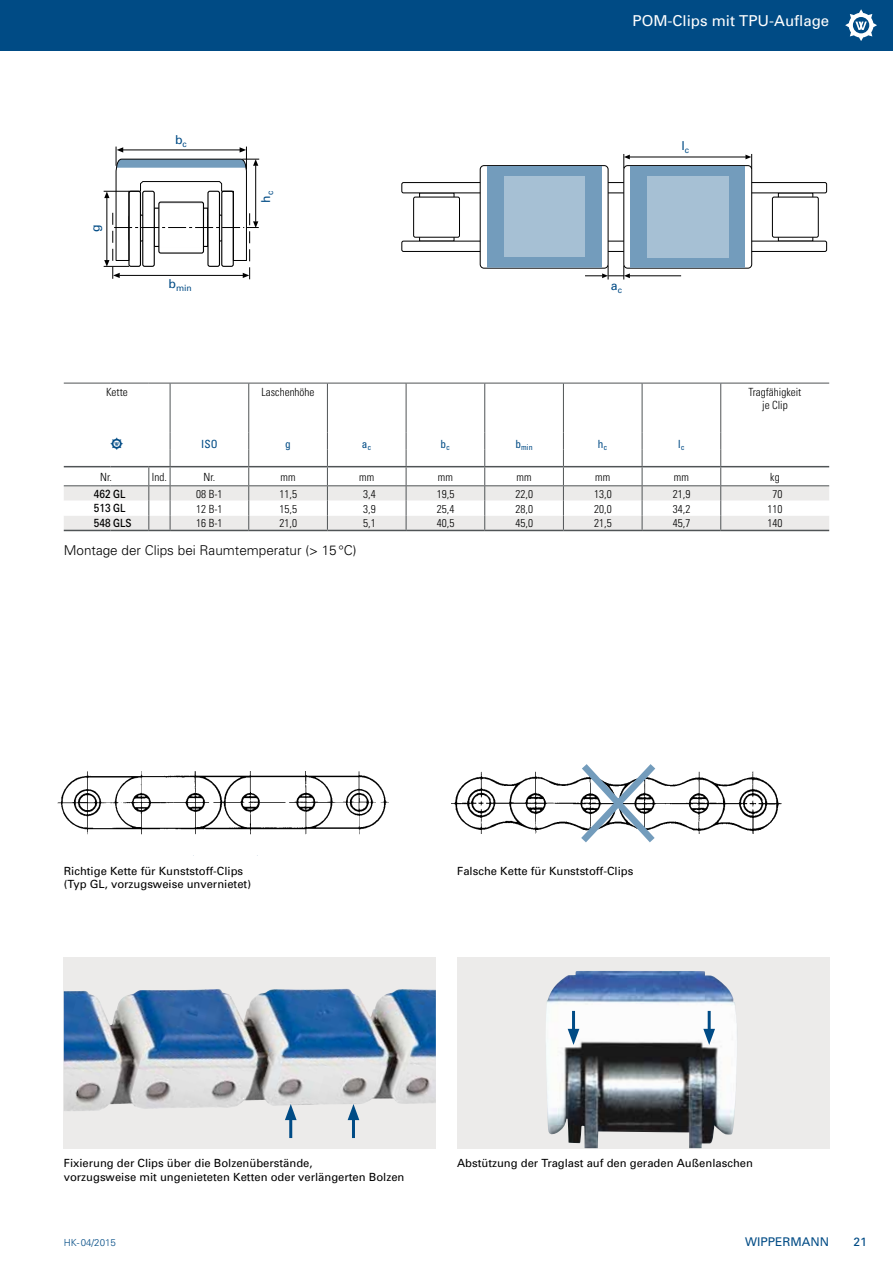
<style>
.page{position:relative;width:893px;height:1263px;background:#fff}
.page>*{position:absolute;margin:0;border:0;box-sizing:border-box;transform-origin:0 0}
.t1{font:15.75px "Wippermann Logo V02";color:#004b85}
.t2{font:15px "Univers";color:#fff}
.t3{font:300 13.5px "Univers";color:#000}
.t4{font:12.3px "Univers";color:#004b85}
.t5{font:12px "Univers";color:#004b85}
.t6{font:11.25px/13.5px "Univers";color:#000}
.t7{font:300 condensed 11.25px/12.8px "Univers";color:#000;text-align:center}
.t8{font:500 11.25px "Linotype Univers Basic";color:#000;scale:.82 1}
.t9{font:condensed 11.25px "Univers";color:#004b85}
.t10{font:300 9.75px "Univers";color:#004b85}
.t11{font:8.55px "Univers";color:#004b85}
.t12{font:condensed 7.8px "Univers";color:#004b85}
</style>
<div class="page">
<div style="left:0;top:0;width:893px;height:50px;background:#004b85"></div>
<svg style="left:845px;top:9px;width:32px;height:32px"></svg>
<svg style="left:419px;top:193px;width:36px;height:48px"></svg>
<svg style="left:778px;top:193px;width:35px;height:48px"></svg>
<div style="left:401px;top:182px;width:139px;height:11px;border:1px solid #000;border-radius:2px"></div>
<div style="left:688px;top:182px;width:139px;height:11px;border:1px solid #000;border-radius:2px"></div>
<div style="left:401px;top:241px;width:139px;height:11px;border:1px solid #000;border-radius:2px"></div>
<div style="left:688px;top:241px;width:139px;height:11px;border:1px solid #000;border-radius:2px"></div>
<svg style="left:419px;top:199px;width:36px;height:37px"></svg>
<div style="left:413px;top:197px;width:47px;height:41px;border:1px solid #000;border-radius:2px"></div>
<svg style="left:778px;top:199px;width:35px;height:37px"></svg>
<div style="left:772px;top:197px;width:47px;height:41px;border:1px solid #000;border-radius:2px"></div>
<div style="left:480px;top:166px;width:128px;height:102px;background:#fff;border-radius:4px"></div>
<svg style="left:487px;top:154px;width:265px;height:125px"></svg>
<div style="left:504px;top:177px;width:80px;height:80px;background:#a6c0d4"></div>
<div style="left:647px;top:176px;width:82px;height:82px;background:#a6c0d4"></div>
<svg style="left:104px;top:147px;width:155px;height:133px"></svg>
<div style="left:457px;top:957px;width:372px;height:191px;background:#ecebea"></div>
<img style="left:546px;top:971px;width:191px;height:177px">
<hr style="left:572px;top:1011px;width:3px;height:23px;background:#004b85">
<svg style="left:568px;top:1029px;width:11px;height:16px"></svg>
<hr style="left:708px;top:1011px;width:3px;height:23px;background:#004b85">
<svg style="left:703px;top:1029px;width:12px;height:16px"></svg>
<div style="left:64px;top:957px;width:372px;height:191px;background:#ecebea"></div>
<img style="left:64px;top:989px;width:372px;height:122px">
<hr style="left:289px;top:1114px;width:3px;height:24px;background:#004b85">
<svg style="left:285px;top:1104px;width:12px;height:16px"></svg>
<hr style="left:352px;top:1114px;width:3px;height:24px;background:#004b85">
<svg style="left:348px;top:1104px;width:11px;height:16px"></svg>
<img style="left:58px;top:771px;width:330px;height:64px">
<img style="left:451px;top:771px;width:331px;height:62px">
<svg style="left:574px;top:764px;width:88px;height:78px"></svg>
<svg style="left:169px;top:384px;width:553px;height:49px"></svg>
<hr style="left:64px;top:383px;width:47px;height:1px;background:#505456">
<hr style="left:111px;top:383px;width:38px;height:1px;background:#505456">
<svg style="left:149px;top:383px;width:21px;height:1px"></svg>
<hr style="left:170px;top:383px;width:79px;height:1px;background:#505456">
<hr style="left:170px;top:383px;width:1px;height:50px;background:#505456">
<hr style="left:249px;top:383px;width:78px;height:1px;background:#505456">
<hr style="left:248px;top:383px;width:1px;height:50px;background:#505456">
<hr style="left:327px;top:383px;width:79px;height:1px;background:#505456">
<hr style="left:327px;top:383px;width:1px;height:50px;background:#505456">
<hr style="left:406px;top:383px;width:79px;height:1px;background:#505456">
<hr style="left:406px;top:383px;width:1px;height:50px;background:#505456">
<hr style="left:485px;top:383px;width:78px;height:1px;background:#505456">
<hr style="left:484px;top:383px;width:1px;height:50px;background:#505456">
<hr style="left:563px;top:383px;width:79px;height:1px;background:#505456">
<hr style="left:563px;top:383px;width:1px;height:50px;background:#505456">
<hr style="left:642px;top:383px;width:79px;height:1px;background:#505456">
<hr style="left:642px;top:383px;width:1px;height:50px;background:#505456">
<hr style="left:721px;top:383px;width:108px;height:1px;background:#505456">
<hr style="left:720px;top:383px;width:1px;height:50px;background:#505456">
<svg style="left:64px;top:433px;width:765px;height:98px"></svg>
<hr style="left:170px;top:530px;width:79px;height:1px;background:#505456">
<hr style="left:249px;top:530px;width:78px;height:1px;background:#505456">
<hr style="left:327px;top:530px;width:79px;height:1px;background:#505456">
<hr style="left:406px;top:530px;width:79px;height:1px;background:#505456">
<hr style="left:485px;top:530px;width:78px;height:1px;background:#505456">
<hr style="left:563px;top:530px;width:79px;height:1px;background:#505456">
<hr style="left:642px;top:530px;width:79px;height:1px;background:#505456">
<hr style="left:721px;top:530px;width:108px;height:1px;background:#505456">
<div style="left:89px;top:223px;width:17px;height:10px;background:#fff"></div>
<div style="left:164px;top:279px;width:32px;height:17px;background:#fff"></div>
<p class="t4" style="left:88px;top:232px;width:9px;rotate:-90deg">g</p>
<p class="t4" style="left:175px;top:132px;width:13px">b<sub>c</sub></p>
<p class="t11" style="left:168px;top:283px;width:25px"><sup>b</sup>min</p>
<p class="t4" style="left:259px;top:203px;width:13px;rotate:-90deg">h<sub>c</sub></p>
<h2 class="t2" style="left:632px;top:12px;width:198px">POM-Clips mit TPU-Auflage</h2>
<p class="t4" style="left:682px;top:138px;width:9px">l<sub>c</sub></p>
<p class="t4" style="left:611px;top:278px;width:13px">a<sub>c</sub></p>
<p class="t7" style="left:106px;top:386px;width:23px">Kette</p>
<p class="t7" style="left:262px;top:386px;width:55px">Laschenhöhe</p>
<p class="t7" style="left:748px;top:386px;width:54px">Tragfähigkeit je Clip</p>
<h1 class="t1" style="left:110px;top:435px;width:14px">$</h1>
<p class="t9" style="left:201px;top:436px;width:18px">ISO</p>
<p class="t9" style="left:285px;top:436px;width:7px">g</p>
<p class="t9" style="left:362px;top:436px;width:11px">a<sub>c</sub></p>
<p class="t9" style="left:441px;top:436px;width:11px">b<sub>c</sub></p>
<p class="t12" style="left:516px;top:442px;width:18px"><sup>b</sup>min</p>
<p class="t9" style="left:598px;top:436px;width:11px">h<sub>c</sub></p>
<p class="t9" style="left:678px;top:436px;width:8px">l<sub>c</sub></p>
<p class="t7" style="left:100px;top:471px;width:13px">Nr.</p>
<p class="t7" style="left:152px;top:471px;width:16px">Ind.</p>
<p class="t7" style="left:204px;top:471px;width:13px">Nr.</p>
<p class="t7" style="left:281px;top:471px;width:17px">mm</p>
<p class="t7" style="left:359px;top:471px;width:17px">mm</p>
<p class="t7" style="left:438px;top:471px;width:17px">mm</p>
<p class="t7" style="left:517px;top:471px;width:17px">mm</p>
<p class="t7" style="left:595px;top:471px;width:17px">mm</p>
<p class="t7" style="left:674px;top:471px;width:17px">mm</p>
<p class="t7" style="left:770px;top:471px;width:11px">kg</p>
<p class="t8" style="left:94px;top:487px;width:40px">462 GL</p>
<p class="t7" style="left:196px;top:488px;width:28px">08 B-1</p>
<p class="t7" style="left:280px;top:488px;width:19px">11,5</p>
<p class="t7" style="left:363px;top:488px;width:14px">3,4</p>
<p class="t7" style="left:437px;top:488px;width:19px">19,5</p>
<p class="t7" style="left:516px;top:488px;width:19px">22,0</p>
<p class="t7" style="left:594px;top:488px;width:19px">13,0</p>
<p class="t7" style="left:673px;top:488px;width:19px">21,9</p>
<p class="t7" style="left:772px;top:488px;width:11px">70</p>
<p class="t8" style="left:94px;top:502px;width:40px">513 GL</p>
<p class="t7" style="left:196px;top:502px;width:28px">12 B-1</p>
<p class="t7" style="left:280px;top:502px;width:19px">15,5</p>
<p class="t7" style="left:363px;top:502px;width:14px">3,9</p>
<p class="t7" style="left:437px;top:502px;width:19px">25,4</p>
<p class="t7" style="left:516px;top:502px;width:19px">28,0</p>
<p class="t7" style="left:594px;top:502px;width:19px">20,0</p>
<p class="t7" style="left:673px;top:502px;width:19px">34,2</p>
<p class="t7" style="left:767px;top:502px;width:16px">110</p>
<p class="t8" style="left:94px;top:516px;width:47px">548 GLS</p>
<p class="t7" style="left:196px;top:517px;width:28px">16 B-1</p>
<p class="t7" style="left:280px;top:517px;width:19px">21,0</p>
<p class="t7" style="left:363px;top:517px;width:14px">5,1</p>
<p class="t7" style="left:437px;top:517px;width:19px">40,5</p>
<p class="t7" style="left:516px;top:517px;width:19px">45,0</p>
<p class="t7" style="left:594px;top:517px;width:19px">21,5</p>
<p class="t7" style="left:673px;top:517px;width:19px">45,7</p>
<p class="t7" style="left:767px;top:517px;width:16px">140</p>
<p class="t3" style="left:64px;top:542px;width:294px">Montage der Clips bei Raumtemperatur (&gt; 15°C)</p>
<p class="t6" style="left:64px;top:864px;width:189px">Richtige Kette für Kunststoff-Clips (Typ GL, vorzugsweise unvernietet)</p>
<p class="t6" style="left:457px;top:864px;width:178px">Falsche Kette für Kunststoff-Clips</p>
<p class="t6" style="left:64px;top:1156px;width:250px">Fixierung der Clips über die Bolzenüberstände,</p>
<p class="t6" style="left:457px;top:1156px;width:297px">Abstützung der Traglast auf den geraden Außenlaschen</p>
<p class="t6" style="left:64px;top:1170px;width:342px">vorzugsweise mit ungenieteten Ketten oder verlängerten Bolzen</p>
<p class="t10" style="left:64px;top:1236px;width:54px">HK-04/2015</p>
<p class="t5" style="left:745px;top:1235px;width:85px">Wippermann</p>
<p class="t5" style="left:853px;top:1235px;width:15px">21</p>
</div>
